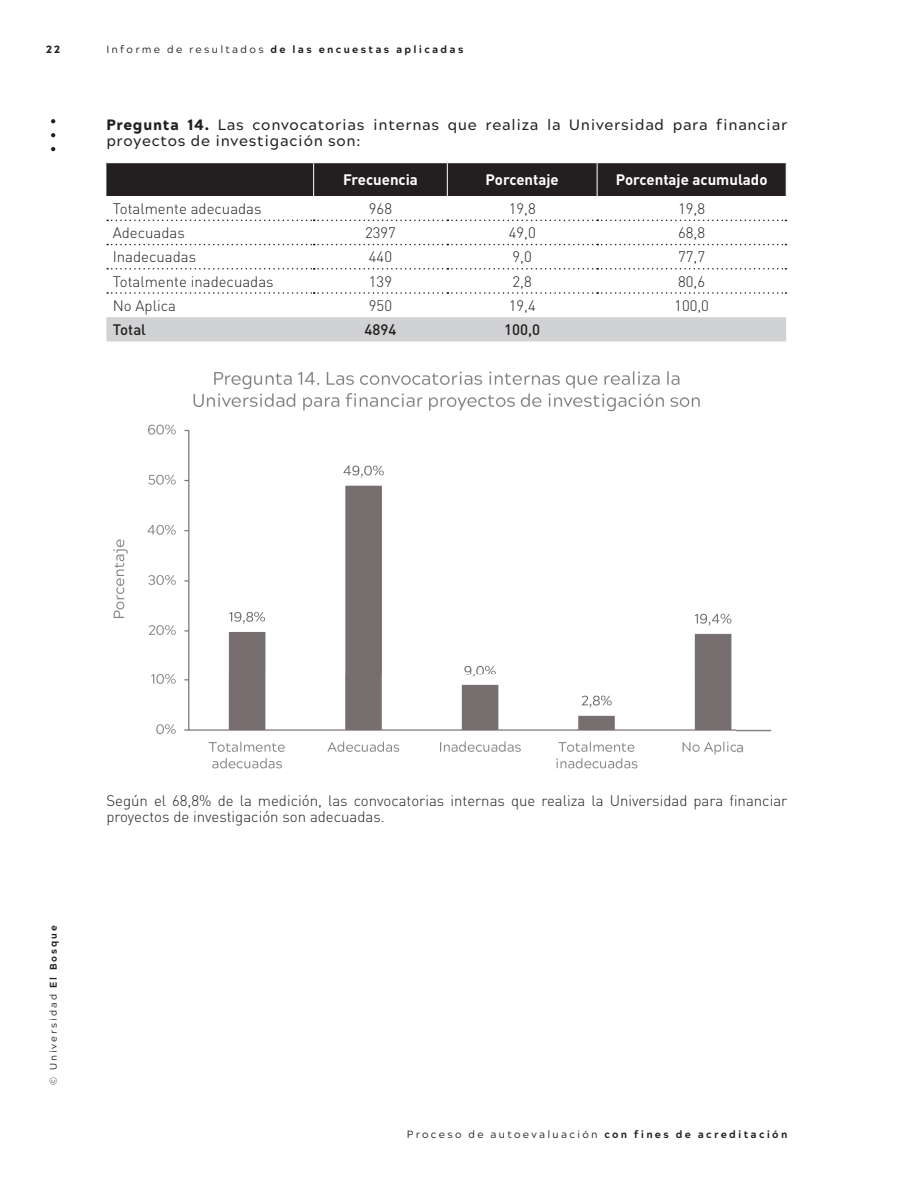
<style>
.page{position:relative;width:915px;height:1191px;background:#fff}
.page>*{position:absolute;margin:0;border:0;box-sizing:border-box;transform-origin:0 0}
.t1{font:300 15px/16.5px "DIN Pro";color:#231f20}
.t2{font:500 15px/16.5px "Acherus Grotesque";letter-spacing:.05em;color:#231f20}
.t3{font:700 15px "DIN Pro";color:#fff}
.t4{font:500 15px "DIN Pro";color:#231f20}
.t5{font:10.5px "Acherus Grotesque";letter-spacing:.215em;color:#231f20}
.t6{font:800 10.5px "Acherus Grotesque";letter-spacing:.22em;color:#231f20}
.t7{font:900 10.5px "Acherus Grotesque";color:#231f20}
.t8{font:9.75px "Acherus Grotesque";letter-spacing:.2em;color:#231f20}
.s1{font-weight:400}
.s2{font-weight:900}
.s3{font-weight:800}
</style>
<div class="page">
<svg style="left:51px;top:147px;width:4px;height:4px"></svg>
<svg style="left:51px;top:133px;width:4px;height:4px"></svg>
<svg style="left:51px;top:119px;width:4px;height:4px"></svg>
<div style="left:106px;top:163px;width:679px;height:33px;background:#231f20"></div>
<svg style="left:106px;top:219px;width:677px;height:75px"></svg>
<div style="left:106px;top:317px;width:679px;height:24px;background:#d1d2d4"></div>
<hr style="left:313px;top:163px;width:1px;height:33px;background:#fff">
<hr style="left:447px;top:163px;width:1px;height:33px;background:#fff">
<hr style="left:596px;top:163px;width:1px;height:33px;background:#fff">
<svg style="left:107px;top:220px;width:679px;height:1px"></svg>
<svg style="left:107px;top:244px;width:679px;height:1px"></svg>
<svg style="left:107px;top:268px;width:679px;height:1px"></svg>
<svg style="left:107px;top:292px;width:679px;height:2px"></svg>
<img style="left:113px;top:371px;width:659px;height:398px">
<p class="t7" style="left:46px;top:40px;width:15px">22</p>
<p class="t6" style="left:106px;top:40px;width:358px"><span class="s1">Informe de resultados</span> de las encuestas aplicadas</p>
<p class="t2" style="left:106px;top:116px;width:682px"><span class="s2">Pregunta 14.</span> Las convocatorias internas que realiza la Universidad para financiar proyectos de investigación son:</p>
<p class="t3" style="left:343px;top:169px;width:76px">Frecuencia</p>
<p class="t3" style="left:485px;top:169px;width:75px">Porcentaje</p>
<p class="t3" style="left:615px;top:169px;width:153px">Porcentaje acumulado</p>
<p class="t1" style="left:113px;top:200px;width:150px">Totalmente adecuadas</p>
<p class="t1" style="left:369px;top:200px;width:25px">968</p>
<p class="t1" style="left:508px;top:200px;width:28px">19,8</p>
<p class="t1" style="left:678px;top:200px;width:29px">19,8</p>
<p class="t1" style="left:113px;top:224px;width:73px">Adecuadas</p>
<p class="t1" style="left:365px;top:224px;width:32px">2397</p>
<p class="t1" style="left:508px;top:224px;width:28px">49,0</p>
<p class="t1" style="left:678px;top:224px;width:29px">68,8</p>
<p class="t1" style="left:113px;top:248px;width:85px">Inadecuadas</p>
<p class="t1" style="left:369px;top:248px;width:25px">440</p>
<p class="t1" style="left:512px;top:248px;width:21px">9,0</p>
<p class="t1" style="left:678px;top:248px;width:29px">77,7</p>
<p class="t1" style="left:113px;top:272px;width:162px">Totalmente inadecuadas</p>
<p class="t1" style="left:369px;top:272px;width:25px">139</p>
<p class="t1" style="left:512px;top:272px;width:21px">2,8</p>
<p class="t1" style="left:678px;top:272px;width:29px">80,6</p>
<p class="t1" style="left:113px;top:296px;width:65px">No Aplica</p>
<p class="t1" style="left:369px;top:296px;width:25px">950</p>
<p class="t1" style="left:508px;top:296px;width:28px">19,4</p>
<p class="t1" style="left:674px;top:296px;width:36px">100,0</p>
<p class="t4" style="left:113px;top:319px;width:35px">Total</p>
<p class="t4" style="left:364px;top:319px;width:33px">4894</p>
<p class="t4" style="left:504px;top:319px;width:38px">100,0</p>
<p class="t8" style="left:45px;top:1084px;width:161px;rotate:-90deg">© Universidad <span class="s3">El Bosque</span></p>
<p class="t1" style="left:106px;top:791px;width:682px">Según el 68,8% de la medición, las convocatorias internas que realiza la Universidad para financiar proyectos de investigación son adecuadas.</p>
<p class="t5" style="left:407px;top:1125px;width:382px">Proceso de autoevaluación <span class="s3">con fines de acreditación</span></p>
</div>
